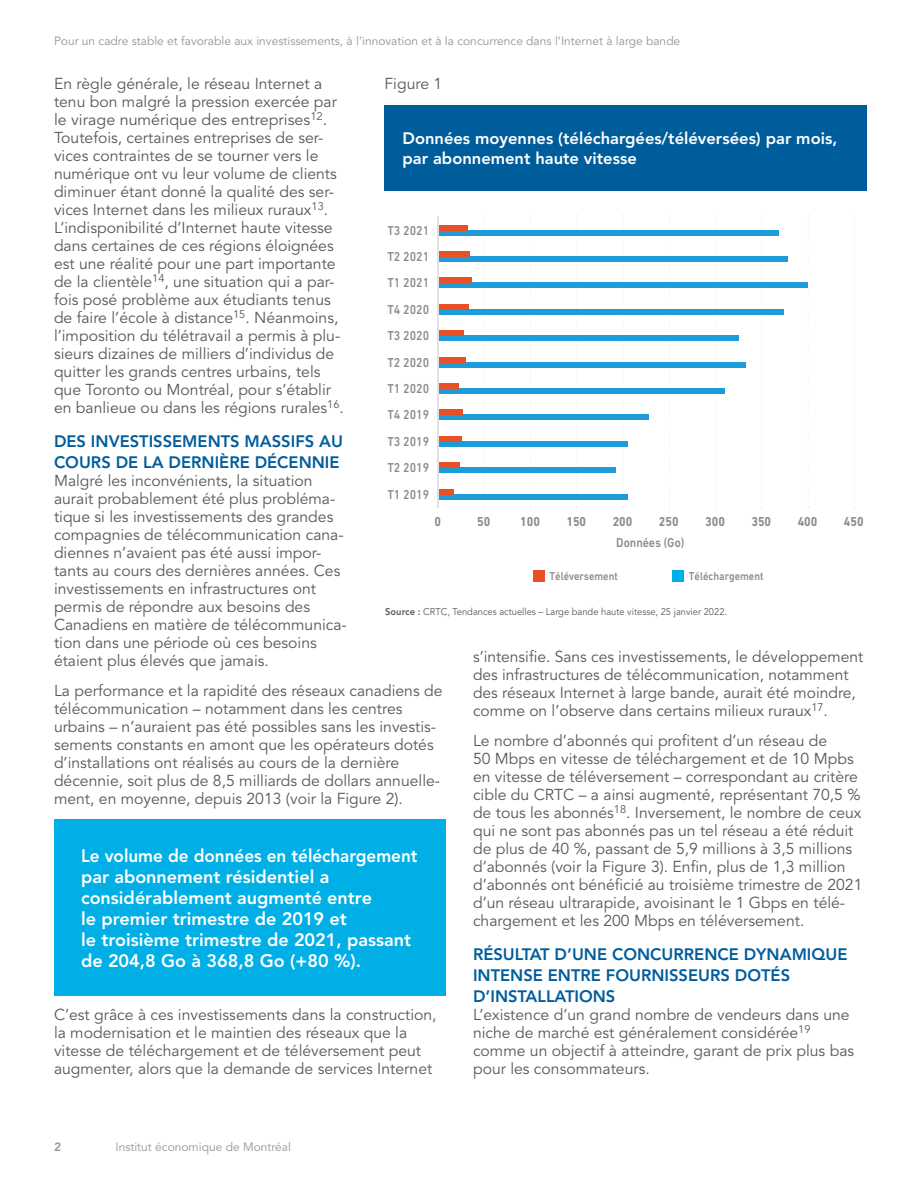
<style>
.page{position:relative;width:918px;height:1188px;background:#fff}
.page>*{position:absolute;margin:0;border:0;box-sizing:border-box;transform-origin:0 0}
.t1{font:800 18px/21px "Avenir LT Std";color:#fff;scale:.95 1}
.t2{font:800 16.5px/21px "Avenir LT Std";color:#005d9c}
.t3{font:800 16.5px/19.5px "Avenir LT Std";color:#fff}
.t4{font:15.75px/18px "Avenir LT Std";color:#57585a}
.t5{font:500 13.2px "DIN Next CYR";color:#8a8b8e;scale:.9 1}
.t6{font:700 13.2px "DIN Next CYR";color:#8a8b8e;scale:.9 1}
.t7{font:12px "Avenir LT Std";color:#939598}
.t8{font:800 12px "Avenir LT Std";color:#939598}
.t9{font:500 11.55px "DIN Next CYR";color:#8a8b8e;scale:.9 1}
.t10{font:9.75px "Avenir LT Std";color:#57585a;scale:.96 1}
.s1{font-weight:800}
</style>
<div class="page">
<div style="left:54px;top:819px;width:392px;height:177px;background:#00afe6"></div>
<svg style="left:484px;top:216px;width:1px;height:292px"></svg>
<svg style="left:530px;top:216px;width:1px;height:292px"></svg>
<svg style="left:623px;top:216px;width:1px;height:292px"></svg>
<svg style="left:669px;top:216px;width:1px;height:292px"></svg>
<svg style="left:715px;top:216px;width:1px;height:292px"></svg>
<svg style="left:854px;top:216px;width:1px;height:292px"></svg>
<div style="left:438px;top:494px;width:190px;height:5px;background:#1d9cd8"></div>
<div style="left:438px;top:489px;width:16px;height:5px;background:#e95023"></div>
<div style="left:438px;top:468px;width:178px;height:5px;background:#1d9cd8"></div>
<div style="left:438px;top:463px;width:22px;height:5px;background:#e95023"></div>
<div style="left:438px;top:441px;width:190px;height:5px;background:#1d9cd8"></div>
<div style="left:438px;top:436px;width:23px;height:5px;background:#e95023"></div>
<div style="left:438px;top:415px;width:211px;height:5px;background:#1d9cd8"></div>
<div style="left:438px;top:410px;width:25px;height:5px;background:#e95023"></div>
<div style="left:438px;top:388px;width:287px;height:6px;background:#1d9cd8"></div>
<div style="left:438px;top:383px;width:21px;height:6px;background:#e95023"></div>
<div style="left:438px;top:362px;width:308px;height:5px;background:#1d9cd8"></div>
<div style="left:438px;top:357px;width:28px;height:5px;background:#e95023"></div>
<div style="left:438px;top:336px;width:301px;height:5px;background:#1d9cd8"></div>
<div style="left:438px;top:331px;width:25px;height:5px;background:#e95023"></div>
<div style="left:438px;top:309px;width:346px;height:5px;background:#1d9cd8"></div>
<div style="left:438px;top:304px;width:31px;height:5px;background:#e95023"></div>
<div style="left:438px;top:283px;width:370px;height:5px;background:#1d9cd8"></div>
<div style="left:438px;top:278px;width:34px;height:5px;background:#e95023"></div>
<div style="left:438px;top:257px;width:350px;height:5px;background:#1d9cd8"></div>
<div style="left:438px;top:251px;width:32px;height:6px;background:#e95023"></div>
<div style="left:438px;top:230px;width:341px;height:5px;background:#1d9cd8"></div>
<div style="left:438px;top:225px;width:30px;height:5px;background:#e95023"></div>
<hr style="left:437px;top:216px;width:2px;height:292px;background:#e0e1e2">
<div style="left:533px;top:571px;width:11px;height:11px;background:#e95023"></div>
<div style="left:672px;top:571px;width:11px;height:11px;background:#00afe6"></div>
<div style="left:385px;top:106px;width:482px;height:85px;background:#005d9c"></div>
<p class="t7" style="left:54px;top:34px;width:628px">Pour un cadre stable et favorable aux investissements, à l’innovation et à la concurrence dans l’Internet à large bande</p>
<p class="t4" style="left:54px;top:75px;width:291px">En règle générale, le réseau Internet a tenu bon malgré la pression exercée par le virage numérique des entreprises<sup>12</sup>.<br>Toutefois, certaines entreprises de ser&shy;vices contraintes de se tourner vers le numérique ont vu leur volume de clients diminuer étant donné la qualité des ser&shy;vices Internet dans les milieux ruraux<sup>13</sup>.<br>L’indisponibilité d’Internet haute vitesse dans certaines de ces régions éloignées est une réalité pour une part importante de la clientèle<sup>14</sup>, une situation qui a par&shy;fois posé problème aux étudiants tenus de faire l’école à distance<sup>15</sup>. Néanmoins, l’imposition du télétravail a permis à plu&shy;sieurs dizaines de milliers d’individus de quitter les grands centres urbains, tels que Toronto ou Montréal, pour s’établir en banlieue ou dans les régions rurales<sup>16</sup>.</p>
<p class="t2" style="left:54px;top:430px;width:291px">DES INVESTISSEMENTS MASSIFS AU<br>COURS DE LA DERNIÈRE DÉCENNIE</p>
<p class="t4" style="left:54px;top:472px;width:294px">Malgré les inconvénients, la situation aurait probablement été plus probléma&shy;tique si les investissements des grandes compagnies de télécommunication cana&shy;diennes n’avaient pas été aussi impor&shy;tants au cours des dernières années. Ces investissements en infrastructures ont permis de répondre aux besoins des Canadiens en matière de télécommunica&shy;tion dans une période où ces besoins étaient plus élevés que jamais.</p>
<p class="t4" style="left:54px;top:682px;width:390px">La performance et la rapidité des réseaux canadiens de télécommunication – notamment dans les centres urbains – n’auraient pas été possibles sans les investis&shy;sements constants en amont que les opérateurs dotés d’installations ont réalisés au cours de la dernière décennie, soit plus de 8,5 milliards de dollars annuelle&shy;ment, en moyenne, depuis 2013 (voir la Figure 2).</p>
<p class="t4" style="left:385px;top:75px;width:59px">Figure 1</p>
<p class="t3" style="left:403px;top:129px;width:436px">Données moyennes (téléchargées/téléversées) par mois, par abonnement haute vitesse</p>
<p class="t5" style="left:387px;top:222px;width:48px">T3 2021</p>
<p class="t5" style="left:387px;top:249px;width:48px">T2 2021</p>
<p class="t5" style="left:387px;top:275px;width:48px">T1 2021</p>
<p class="t5" style="left:387px;top:302px;width:48px">T4 2020</p>
<p class="t5" style="left:387px;top:328px;width:48px">T3 2020</p>
<p class="t5" style="left:387px;top:354px;width:48px">T2 2020</p>
<p class="t5" style="left:387px;top:381px;width:48px">T1 2020</p>
<p class="t5" style="left:387px;top:407px;width:48px">T4 2019</p>
<p class="t5" style="left:387px;top:434px;width:48px">T3 2019</p>
<p class="t5" style="left:387px;top:460px;width:48px">T2 2019</p>
<p class="t5" style="left:387px;top:486px;width:48px">T1 2019</p>
<p class="t6" style="left:434px;top:514px;width:9px">0</p>
<p class="t6" style="left:477px;top:514px;width:16px">50</p>
<p class="t6" style="left:520px;top:514px;width:23px">100</p>
<p class="t6" style="left:567px;top:514px;width:23px">150</p>
<p class="t6" style="left:613px;top:514px;width:23px">200</p>
<p class="t6" style="left:659px;top:514px;width:23px">250</p>
<p class="t6" style="left:705px;top:514px;width:23px">300</p>
<p class="t6" style="left:751px;top:514px;width:23px">350</p>
<p class="t6" style="left:798px;top:514px;width:23px">400</p>
<p class="t6" style="left:844px;top:514px;width:23px">450</p>
<p class="t5" style="left:616px;top:534px;width:77px">Données (Go)</p>
<p class="t9" style="left:550px;top:569px;width:77px">Téléversement</p>
<p class="t9" style="left:689px;top:569px;width:84px">Téléchargement</p>
<p class="t10" style="left:385px;top:606px;width:358px"><span class="s1">Source :</span> CRTC, Tendances actuelles – Large bande haute vitesse, 25 janvier 2022.</p>
<p class="t4" style="left:473px;top:648px;width:392px">s’intensifie. Sans ces investissements, le développement des infrastructures de télécommunication, notamment des réseaux Internet à large bande, aurait été moindre, comme on l’observe dans certains milieux ruraux<sup>17</sup>.</p>
<p class="t4" style="left:473px;top:732px;width:391px">Le nombre d’abonnés qui profitent d’un réseau de<br>50 Mbps en vitesse de téléchargement et de 10 Mpbs en vitesse de téléversement – correspondant au critère cible du CRTC – a ainsi augmenté, représentant 70,5 % de tous les abonnés<sup>18</sup>. Inversement, le nombre de ceux qui ne sont pas abonnés pas un tel réseau a été réduit de plus de 40 %, passant de 5,9 millions à 3,5 millions d’abonnés (voir la Figure 3). Enfin, plus de 1,3 million d’abonnés ont bénéficié au troisième trimestre de 2021 d’un réseau ultrarapide, avoisinant le 1 Gbps en télé&shy;chargement et les 200 Mbps en téléversement.</p>
<p class="t2" style="left:473px;top:944px;width:376px">RÉSULTAT D’UNE CONCURRENCE DYNAMIQUE<br>INTENSE ENTRE FOURNISSEURS DOTÉS<br>D’INSTALLATIONS</p>
<p class="t4" style="left:473px;top:1006px;width:383px">L’existence d’un grand nombre de vendeurs dans une niche de marché est généralement considérée<sup>19 </sup>comme un objectif à atteindre, garant de prix plus bas pour les consommateurs.</p>
<p class="t1" style="left:81px;top:845px;width:356px">Le volume de données en téléchargement par abonnement résidentiel a considérablement augmenté entre<br>le premier trimestre de 2019 et<br>le troisième trimestre de 2021, passant de 204,8 Go à 368,8 Go (+80 %).</p>
<p class="t4" style="left:54px;top:1006px;width:384px">C’est grâce à ces investissements dans la construction, la modernisation et le maintien des réseaux que la vitesse de téléchargement et de téléversement peut augmenter, alors que la demande de services Internet</p>
<p class="t8" style="left:54px;top:1140px;width:9px">2</p>
<p class="t7" style="left:116px;top:1140px;width:177px">Institut économique de Montréal</p>
</div>
